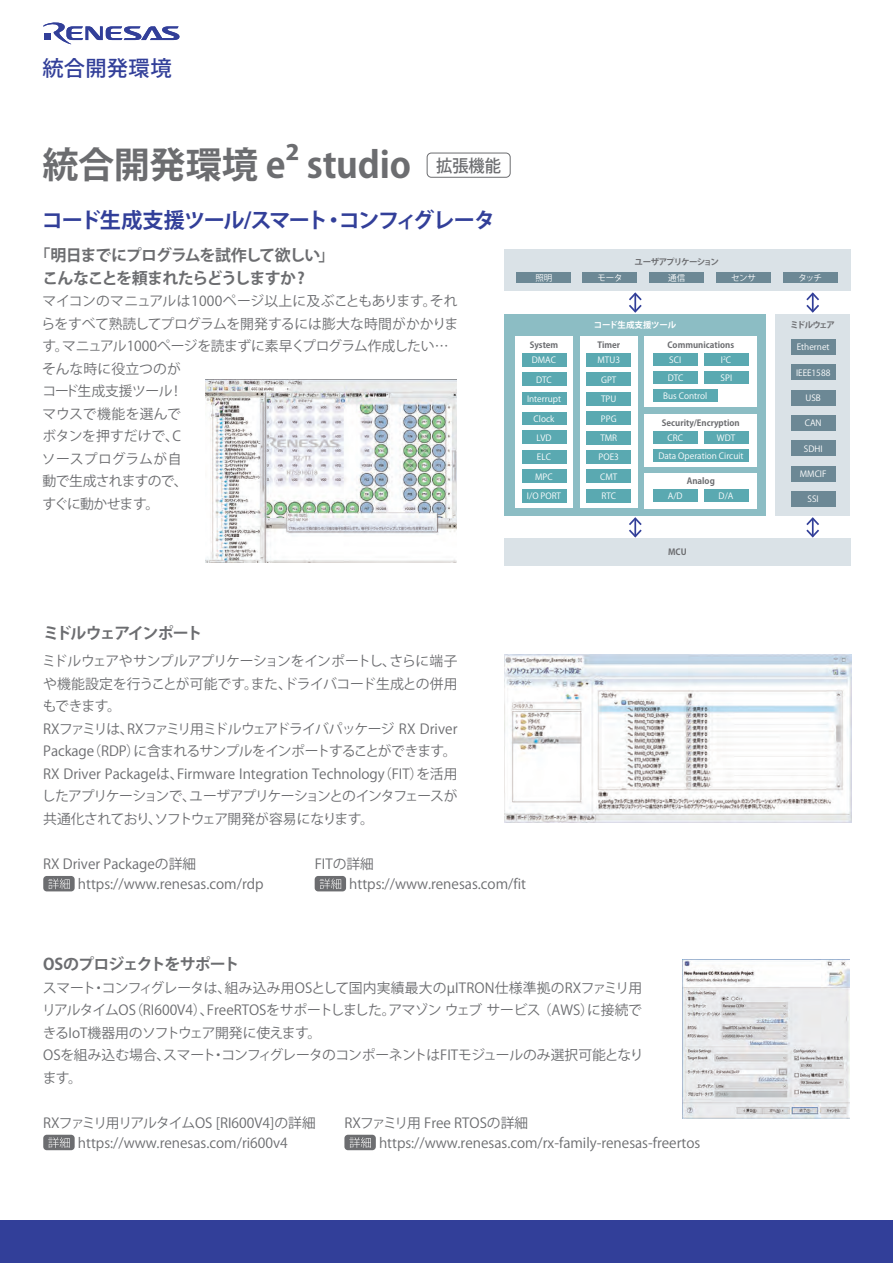
<style>
.page{position:relative;width:893px;height:1263px;background:#fff}
.page>*{position:absolute;margin:0;border:0;box-sizing:border-box;transform-origin:0 0}
.t1{font:700 36.15px "Koz Go Pro";letter-spacing:-.005em;color:#6c6d70}
.t2{font:700 21.3px "Koz Go Pro";letter-spacing:-.07em;color:#323f99}
.t3{font:500 21.3px "Koz Go Pro";letter-spacing:.01em;color:#323f99}
.t4{font:700 15.9px/22.5px "Koz Go Pro";letter-spacing:-.065em;color:#6c6d70}
.t5{font:700 15.9px "Koz Go Pro";letter-spacing:-.085em;color:#6c6d70}
.t6{font:13.8px/22.5px "Koz Go Pro";letter-spacing:-.005em;color:#6c6d70}
.t7{font:13.8px/22.5px "Koz Go Pro";letter-spacing:-.025em;color:#6c6d70}
.t8{font:8.55px "Koz Go Pro";color:#fff}
.t9{font:700 8.55px "Koz Go Pro";color:#6c6d70}
.t10{font:700 8.55px "Koz Go Pro";letter-spacing:-.095em;color:#6c6d70}
.t11{font:700 8.55px "Koz Go Pro";letter-spacing:-.04em;color:#fff}
</style>
<div class="page">
<div style="left:0;top:1220px;width:893px;height:43px;background:#323f99"></div>
<svg style="left:43px;top:22px;width:136px;height:22px"></svg>
<div style="left:427px;top:153px;width:83px;height:25px;border:1px solid #6c6d70;border-radius:4px"></div>
<div style="left:504px;top:250px;width:346px;height:41px;background:#dae2e7"></div>
<div style="left:504px;top:538px;width:346px;height:27px;background:#dae2e7"></div>
<div style="left:775px;top:314px;width:75px;height:202px;background:#dae2e7"></div>
<div style="left:504px;top:314px;width:262px;height:202px;background:#8cbdc4"></div>
<svg style="left:629px;top:292px;width:13px;height:21px"></svg>
<svg style="left:629px;top:517px;width:13px;height:21px"></svg>
<svg style="left:806px;top:292px;width:13px;height:21px"></svg>
<svg style="left:806px;top:517px;width:13px;height:21px"></svg>
<div style="left:515px;top:336px;width:58px;height:172px;background:#fff"></div>
<div style="left:580px;top:336px;width:58px;height:172px;background:#fff"></div>
<div style="left:645px;top:336px;width:112px;height:71px;background:#fff"></div>
<div style="left:645px;top:414px;width:112px;height:53px;background:#fff"></div>
<div style="left:645px;top:473px;width:112px;height:35px;background:#fff"></div>
<div style="left:517px;top:272px;width:54px;height:11px;background:#6c8895"></div>
<div style="left:521px;top:353px;width:45px;height:14px;background:#5aa9b1"></div>
<div style="left:586px;top:353px;width:45px;height:14px;background:#5aa9b1"></div>
<div style="left:653px;top:353px;width:45px;height:12px;background:#5aa9b1"></div>
<div style="left:653px;top:431px;width:45px;height:12px;background:#5aa9b1"></div>
<div style="left:653px;top:490px;width:45px;height:12px;background:#5aa9b1"></div>
<div style="left:521px;top:373px;width:45px;height:13px;background:#5aa9b1"></div>
<div style="left:586px;top:373px;width:45px;height:13px;background:#5aa9b1"></div>
<div style="left:653px;top:371px;width:45px;height:12px;background:#5aa9b1"></div>
<div style="left:653px;top:449px;width:96px;height:12px;background:#5aa9b1"></div>
<div style="left:704px;top:371px;width:45px;height:12px;background:#5aa9b1"></div>
<div style="left:521px;top:392px;width:45px;height:13px;background:#5aa9b1"></div>
<div style="left:586px;top:392px;width:45px;height:13px;background:#5aa9b1"></div>
<div style="left:653px;top:389px;width:64px;height:12px;background:#5aa9b1"></div>
<div style="left:521px;top:412px;width:45px;height:13px;background:#5aa9b1"></div>
<div style="left:586px;top:412px;width:45px;height:13px;background:#5aa9b1"></div>
<div style="left:521px;top:431px;width:45px;height:13px;background:#5aa9b1"></div>
<div style="left:586px;top:431px;width:45px;height:13px;background:#5aa9b1"></div>
<div style="left:521px;top:450px;width:45px;height:13px;background:#5aa9b1"></div>
<div style="left:586px;top:450px;width:45px;height:13px;background:#5aa9b1"></div>
<div style="left:521px;top:470px;width:45px;height:13px;background:#5aa9b1"></div>
<div style="left:586px;top:470px;width:45px;height:13px;background:#5aa9b1"></div>
<div style="left:521px;top:489px;width:45px;height:13px;background:#5aa9b1"></div>
<div style="left:586px;top:489px;width:45px;height:13px;background:#5aa9b1"></div>
<div style="left:583px;top:272px;width:54px;height:11px;background:#6c8895"></div>
<div style="left:649px;top:272px;width:55px;height:11px;background:#6c8895"></div>
<div style="left:716px;top:272px;width:55px;height:11px;background:#6c8895"></div>
<div style="left:783px;top:272px;width:55px;height:11px;background:#6c8895"></div>
<div style="left:791px;top:339px;width:45px;height:16px;background:#6c8895"></div>
<div style="left:791px;top:364px;width:45px;height:16px;background:#6c8895"></div>
<div style="left:791px;top:390px;width:45px;height:15px;background:#6c8895"></div>
<div style="left:791px;top:415px;width:45px;height:16px;background:#6c8895"></div>
<div style="left:791px;top:440px;width:45px;height:16px;background:#6c8895"></div>
<div style="left:791px;top:466px;width:45px;height:16px;background:#6c8895"></div>
<div style="left:791px;top:491px;width:45px;height:16px;background:#6c8895"></div>
<div style="left:703px;top:353px;width:45px;height:12px;background:#5aa9b1"></div>
<div style="left:703px;top:431px;width:45px;height:12px;background:#5aa9b1"></div>
<div style="left:703px;top:490px;width:45px;height:12px;background:#5aa9b1"></div>
<img style="left:206px;top:379px;width:251px;height:183px">
<div style="left:43px;top:876px;width:32px;height:15px;background:#6c6d70;border-radius:4px"></div>
<svg style="left:48px;top:878px;width:22px;height:11px"></svg>
<div style="left:43px;top:1135px;width:32px;height:15px;background:#6c6d70;border-radius:4px"></div>
<svg style="left:48px;top:1137px;width:22px;height:11px"></svg>
<img style="left:504px;top:655px;width:348px;height:167px">
<div style="left:315px;top:876px;width:31px;height:15px;background:#6c6d70;border-radius:4px"></div>
<svg style="left:320px;top:878px;width:21px;height:11px"></svg>
<div style="left:344px;top:1135px;width:32px;height:15px;background:#6c6d70;border-radius:4px"></div>
<svg style="left:349px;top:1137px;width:22px;height:11px"></svg>
<img style="left:683px;top:959px;width:166px;height:160px">
<h2 class="t3" style="left:43px;top:55px;width:131px">統合開発環境</h2>
<h1 class="t1" style="left:43px;top:141px;width:460px">統合開発環境 e² studio <sup>拡張機能</sup></h1>
<h2 class="t2" style="left:42px;top:207px;width:455px">コード生成支援ツール/スマート・コンフィグレータ</h2>
<p class="t4" style="left:43px;top:245px;width:294px;text-indent:-8px">「明日までにプログラムを試作して欲しい」こんなことを頼まれたらどうしますか?</p>
<p class="t6" style="left:42px;top:290px;width:418px">マイコンのマニュアルは1000ページ以上に及ぶこともあります。それらをすべて熟読してプログラムを開発するには膨大な時間がかかります。マニュアル1000ページを読まずに素早くプログラム作成したい…そんな時に役立つのが<br>コード生成支援ツール！<br>マウスで機能を選んで<br>ボタンを押すだけで、C<br>ソースプログラムが自<br>動で生成されますので、<br>すぐに動かせます。</p>
<p class="t8" style="left:535px;top:272px;width:19px">照明</p>
<p class="t10" style="left:634px;top:256px;width:86px">ユーザアプリケーション</p>
<p class="t8" style="left:598px;top:272px;width:26px">モータ</p>
<p class="t8" style="left:668px;top:272px;width:19px">通信</p>
<p class="t8" style="left:731px;top:272px;width:26px">センサ</p>
<p class="t8" style="left:798px;top:272px;width:25px">タッチ</p>
<p class="t11" style="left:594px;top:320px;width:84px">コード生成支援ツール</p>
<p class="t9" style="left:790px;top:320px;width:46px">ミドルウェア</p>
<p class="t9" style="left:530px;top:339px;width:30px">System</p>
<p class="t9" style="left:597px;top:339px;width:24px">Timer</p>
<p class="t9" style="left:667px;top:339px;width:68px">Communications</p>
<p class="t8" style="left:532px;top:355px;width:26px">DMAC</p>
<p class="t8" style="left:597px;top:355px;width:24px">MTU3</p>
<p class="t8" style="left:669px;top:354px;width:13px">SCI</p>
<p class="t8" style="left:536px;top:374px;width:17px">DTC</p>
<p class="t8" style="left:601px;top:374px;width:17px">GPT</p>
<p class="t8" style="left:668px;top:372px;width:17px">DTC</p>
<p class="t8" style="left:527px;top:393px;width:36px">Interrupt</p>
<p class="t8" style="left:601px;top:393px;width:17px">TPU</p>
<p class="t8" style="left:663px;top:390px;width:46px">Bus Control</p>
<p class="t8" style="left:721px;top:354px;width:12px">I<sup>2</sup>C</p>
<p class="t8" style="left:721px;top:372px;width:13px">SPI</p>
<p class="t8" style="left:534px;top:413px;width:22px">Clock</p>
<p class="t8" style="left:601px;top:413px;width:17px">PPG</p>
<p class="t8" style="left:536px;top:432px;width:17px">LVD</p>
<p class="t8" style="left:600px;top:432px;width:18px">TMR</p>
<p class="t8" style="left:537px;top:452px;width:16px">ELC</p>
<p class="t8" style="left:599px;top:452px;width:22px">POE3</p>
<p class="t8" style="left:535px;top:471px;width:19px">MPC</p>
<p class="t8" style="left:600px;top:471px;width:19px">CMT</p>
<p class="t8" style="left:527px;top:490px;width:36px">I/O PORT</p>
<p class="t8" style="left:601px;top:490px;width:16px">RTC</p>
<p class="t9" style="left:662px;top:417px;width:79px">Security/Encryption</p>
<p class="t8" style="left:667px;top:432px;width:17px">CRC</p>
<p class="t8" style="left:717px;top:432px;width:20px">WDT</p>
<p class="t8" style="left:658px;top:450px;width:87px">Data Operation Circuit</p>
<p class="t9" style="left:687px;top:476px;width:30px">Analog</p>
<p class="t8" style="left:668px;top:491px;width:16px">A/D</p>
<p class="t9" style="left:668px;top:546px;width:20px">MCU</p>
<p class="t8" style="left:719px;top:491px;width:16px">D/A</p>
<p class="t8" style="left:797px;top:342px;width:34px">Ethernet</p>
<p class="t8" style="left:796px;top:367px;width:36px">IEEE1588</p>
<p class="t8" style="left:805px;top:392px;width:17px">USB</p>
<p class="t8" style="left:805px;top:418px;width:18px">CAN</p>
<p class="t8" style="left:804px;top:443px;width:20px">SDHI</p>
<p class="t8" style="left:800px;top:468px;width:28px">MMCIF</p>
<p class="t8" style="left:808px;top:494px;width:13px">SSI</p>
<p class="t5" style="left:43px;top:623px;width:161px">ミドルウェアインポート</p>
<p class="t7" style="left:42px;top:650px;width:417px">ミドルウェアやサンプルアプリケーションをインポートし、さらに端子や機能設定を行うことが可能です。また、ドライバコード生成との併用もできます。<br>RXファミリは、RXファミリ用ミドルウェアドライバパッケージ RX Driver Package（RDP）に含まれるサンプルをインポートすることができます。RX Driver Packageは、Firmware Integration Technology（FIT）を活用したアプリケーションで、ユーザアプリケーションとのインタフェースが共通化されており、ソフトウェア開発が容易になります。</p>
<p class="t6" style="left:78px;top:854px;width:187px;line-height:20.1px;text-indent:-35px">RX Driver Packageの詳細https://www.renesas.com/rdp</p>
<p class="t6" style="left:349px;top:854px;width:178px;line-height:20px;text-indent:-35px">FITの詳細https://www.renesas.com/fit</p>
<p class="t4" style="left:43px;top:954px;width:198px">OSのプロジェクトをサポート</p>
<p class="t6" style="left:42px;top:977px;width:603px">スマート・コンフィグレータは、組み込み用OSとして国内実績最大のµITRON仕様準拠のRXファミリ用リアルタイムOS（RI600V4）、FreeRTOSをサポートしました。アマゾン ウェブ サービス （AWS）に接続できるIoT機器用のソフトウェア開発に使えます。<br>OSを組み込む場合、スマート・コンフィグレータのコンポーネントはFITモジュールのみ選択可能となります。</p>
<p class="t6" style="left:43px;top:1113px;width:274px;line-height:20.1px;text-align:center">RXファミリ用リアルタイムOS [RI600V4]の詳細https://www.renesas.com/ri600v4</p>
<p class="t6" style="left:379px;top:1113px;width:323px;line-height:20px;text-indent:-35px">RXファミリ用 Free RTOSの詳細https://www.renesas.com/rx-family-renesas-freertos</p>
</div>
